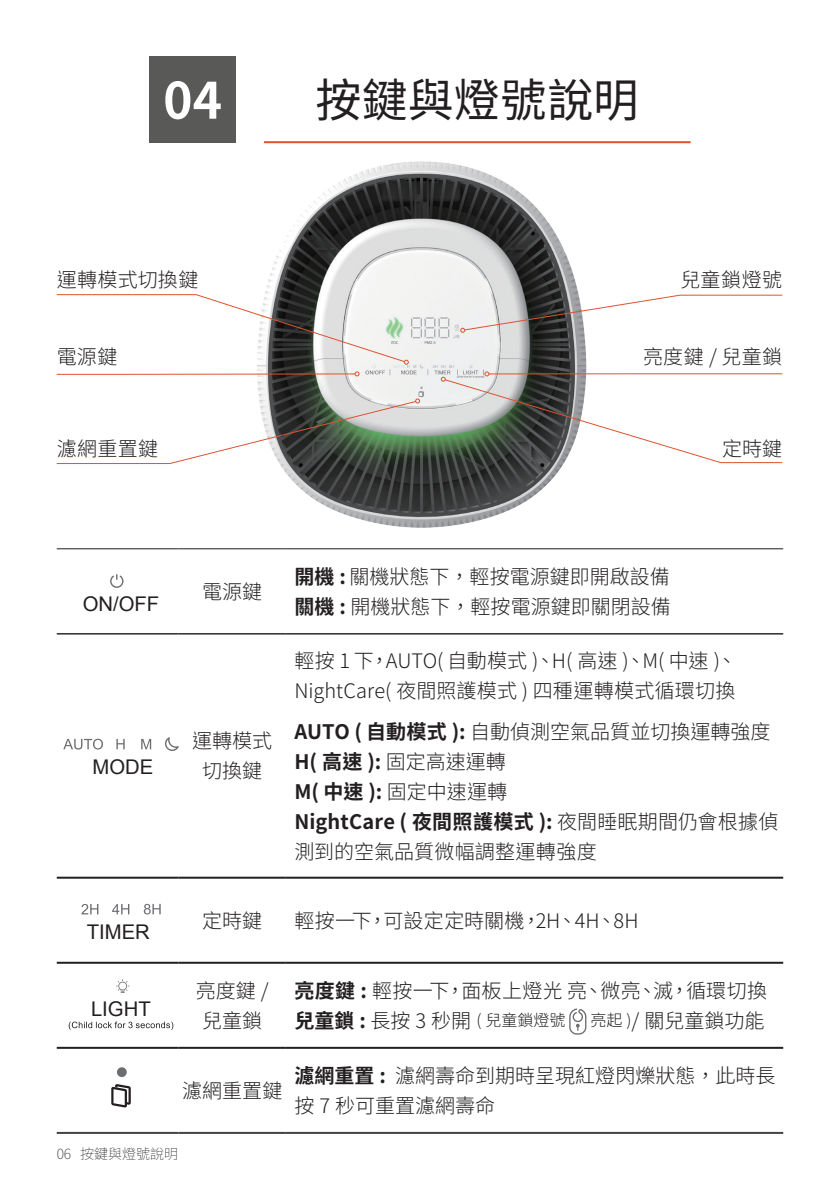
<style>
.page{position:relative;width:840px;height:1191px;background:#fff}
.page>*{position:absolute;margin:0;border:0;box-sizing:border-box;transform-origin:0 0}
.t1{font:700 50px "Noto Sans CJ Ktc";color:#fff}
.t2{font:46px "Noto Sans CJ Ktc";letter-spacing:.005em;color:#231f20}
.t3{font:20.2px "Arial";color:#231f20}
.t4{font:300 20px/30px "Noto Sans CJ Ktc";color:#231f20}
.t5{font:300 16px "Noto Sans CJ Ktc";color:#231f20}
.t6{font:100 14px "Noto Sans CJ Ktc";color:#231f20}
.s1{font-weight:700}
.s2{font-weight:700;font-size:20px}
.s3{font-size:20px}
.s4{font-size:16px}
</style>
<div class="page">
<div style="left:149px;top:57px;width:87px;height:86px;background:#595a58"></div>
<hr style="left:264px;top:141px;width:426px;height:2px;background:#de5331">
<img style="left:257px;top:161px;width:330px;height:367px">
<hr style="left:57px;top:633px;width:122px;height:1px;background:#231f20">
<hr style="left:179px;top:633px;width:107px;height:1px;background:#231f20">
<hr style="left:286px;top:633px;width:496px;height:1px;background:#231f20">
<hr style="left:57px;top:876px;width:122px;height:2px;background:#231f20">
<hr style="left:179px;top:876px;width:107px;height:2px;background:#231f20">
<hr style="left:286px;top:876px;width:496px;height:2px;background:#231f20">
<hr style="left:57px;top:961px;width:122px;height:2px;background:#231f20">
<hr style="left:179px;top:961px;width:107px;height:2px;background:#231f20">
<hr style="left:286px;top:961px;width:496px;height:2px;background:#231f20">
<hr style="left:57px;top:548px;width:122px;height:1px;background:#444243">
<hr style="left:179px;top:548px;width:107px;height:1px;background:#444243">
<hr style="left:286px;top:548px;width:496px;height:1px;background:#444243">
<hr style="left:57px;top:1046px;width:122px;height:2px;background:#231f20">
<hr style="left:179px;top:1046px;width:107px;height:2px;background:#231f20">
<hr style="left:286px;top:1046px;width:496px;height:2px;background:#231f20">
<hr style="left:57px;top:1131px;width:122px;height:2px;background:#444243">
<hr style="left:179px;top:1131px;width:107px;height:2px;background:#444243">
<hr style="left:286px;top:1131px;width:496px;height:2px;background:#444243">
<svg style="left:110px;top:574px;width:13px;height:14px"></svg>
<svg style="left:63px;top:738px;width:40px;height:11px"></svg>
<svg style="left:116px;top:739px;width:9px;height:10px"></svg>
<svg style="left:141px;top:739px;width:10px;height:10px"></svg>
<svg style="left:165px;top:737px;width:14px;height:14px"></svg>
<svg style="left:81px;top:904px;width:17px;height:10px"></svg>
<svg style="left:112px;top:904px;width:17px;height:10px"></svg>
<svg style="left:144px;top:904px;width:17px;height:10px"></svg>
<svg style="left:69px;top:1021px;width:104px;height:9px"></svg>
<svg style="left:116px;top:979px;width:13px;height:14px"></svg>
<svg style="left:111px;top:1084px;width:20px;height:23px"></svg>
<div style="left:117px;top:1067px;width:10px;height:10px;background:#6c6d70;border-radius:50%"></div>
<svg style="left:440px;top:371px;width:342px;height:92px"></svg>
<svg style="left:56px;top:371px;width:303px;height:5px"></svg>
<svg style="left:56px;top:294px;width:352px;height:71px"></svg>
<svg style="left:56px;top:398px;width:364px;height:66px"></svg>
<svg style="left:460px;top:294px;width:322px;height:39px"></svg>
<svg style="left:569px;top:1008px;width:17px;height:26px"></svg>
<h1 class="t1" style="left:163px;top:72px;width:60px">04</h1>
<h2 class="t2" style="left:315px;top:75px;width:325px">按鍵與燈號說明</h2>
<p class="t4" style="left:57px;top:265px;width:143px">運轉模式切換鍵</p>
<p class="t4" style="left:680px;top:265px;width:103px">兒童鎖燈號</p>
<p class="t4" style="left:57px;top:342px;width:62px">電源鍵</p>
<p class="t4" style="left:643px;top:342px;width:140px">亮度鍵 / 兒童鎖</p>
<p class="t4" style="left:57px;top:434px;width:103px">濾網重置鍵</p>
<p class="t4" style="left:722px;top:434px;width:61px">定時鍵</p>
<p class="t3" style="left:83px;top:590px;width:78px">ON/OFF</p>
<p class="t3" style="left:92px;top:753px;width:62px">MODE</p>
<p class="t3" style="left:87px;top:918px;width:64px">TIMER</p>
<p class="t3" style="left:91px;top:995px;width:61px">LIGHT</p>
<p class="t4" style="left:202px;top:577px;width:61px">電源鍵</p>
<p class="t4" style="left:192px;top:726px;width:81px;text-align:center">運轉模式切換鍵</p>
<p class="t4" style="left:294px;top:562px;width:378px"><span class="s1">開機 :</span> 關機狀態下，輕按電源鍵即開啟設備<span class="s1">關機 :</span> 開機狀態下，輕按電源鍵即關閉設備</p>
<p class="t4" style="left:294px;top:646px;width:443px">輕按 1 下，AUTO( 自動模式 )、H( 高速 )、M( 中速 )、<br>NightCare( 夜間照護模式 ) 四種運轉模式循環切換</p>
<p class="t4" style="left:294px;top:717px;width:485px"><span class="s1">AUTO ( 自動模式 ):</span> 自動偵測空氣品質並切換運轉強度<br><span class="s1">H( 高速 ):</span> 固定高速運轉<br><span class="s1">M( 中速 ):</span> 固定中速運轉<br><span class="s1">NightCare ( 夜間照護模式 ):</span> 夜間睡眠期間仍會根據偵測到的空氣品質微幅調整運轉強度</p>
<p class="t4" style="left:202px;top:906px;width:61px">定時鍵</p>
<p class="t4" style="left:294px;top:906px;width:345px">輕按一下，可設定定時關機，2H、4H、8H</p>
<p class="t4" style="left:196px;top:976px;width:74px;text-align:center">亮度鍵 /兒童鎖</p>
<p class="t4" style="left:294px;top:976px;width:474px"><span class="s1">亮度鍵 :</span> 輕按一下，面板上燈光 亮、微亮、滅，循環切換</p>
<p class="t5" style="left:294px;top:1011px;width:272px"><span class="s2">兒童鎖 :</span> <span class="s3">長按 3 秒開</span> ( 兒童鎖燈號</p>
<p class="t4" style="left:590px;top:1006px;width:175px"><span class="s4">亮起 )</span>/ 關兒童鎖功能</p>
<p class="t4" style="left:182px;top:1076px;width:101px">濾網重置鍵</p>
<p class="t4" style="left:294px;top:1061px;width:482px"><span class="s1">濾網重置 :</span> 濾網壽命到期時呈現紅燈閃爍狀態，此時長按 7 秒可重置濾網壽命</p>
<p class="t6" style="left:57px;top:1146px;width:16px">06</p>
<p class="t6" style="left:80px;top:1146px;width:99px">按鍵與燈號說明</p>
</div>
